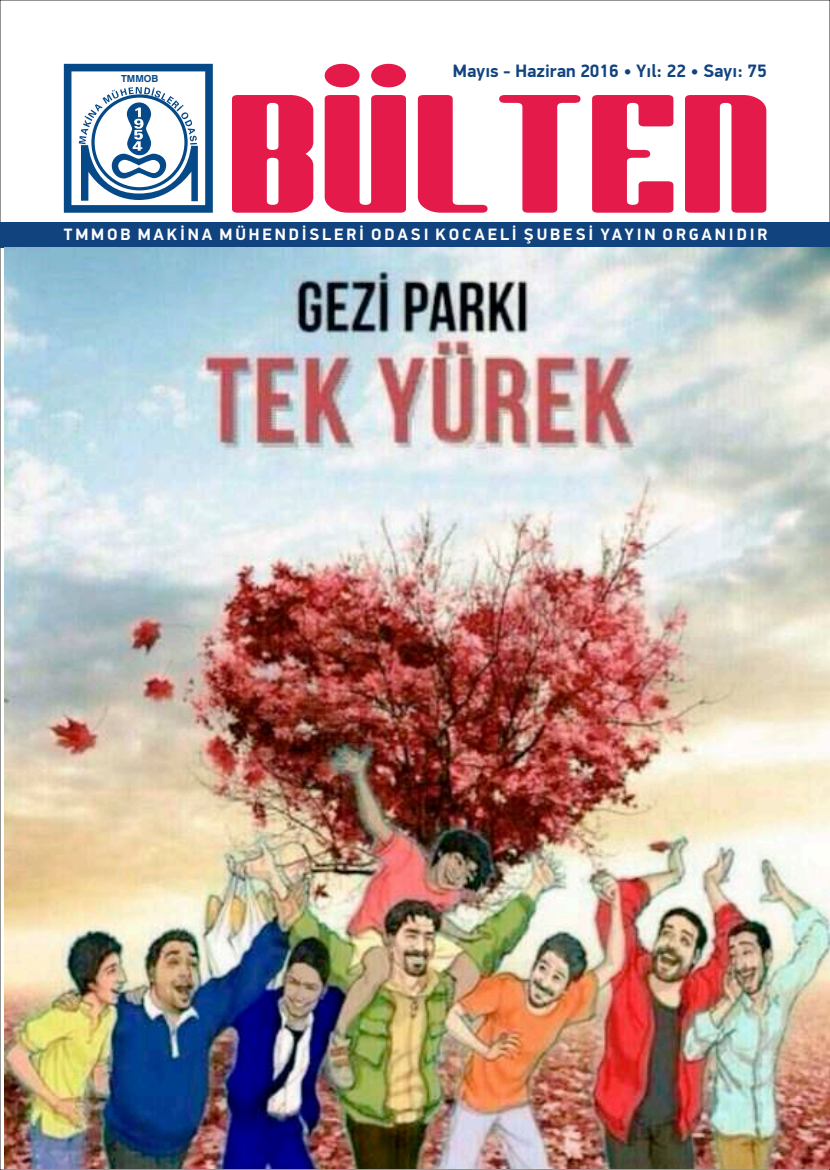
<style>
.page{position:relative;width:830px;height:1170px;background:#fff}
.page>*{position:absolute;margin:0;border:0;box-sizing:border-box;transform-origin:0 0}
.t1{font:700 18px "PF Din Display Pro";color:#11437f}
.t2{font:700 16.5px "PF Din Display Pro";letter-spacing:.175em;color:#fefefe}
.t3{font:700 9.75px "Swiss 721 BT";color:#064989}
</style>
<div class="page">
<svg style="left:232px;top:64px;width:534px;height:149px;fill:#e3214f"></svg>
<div style="left:0;top:222px;width:829px;height:25px;background:#11437f"></div>
<svg style="left:64px;top:64px;width:149px;height:149px"></svg>
<img style="left:5px;top:247px;width:824px;height:921px">
<p class="t3" style="left:121px;top:75px;width:39px">TMMOB</p>
<p class="t1" style="left:452px;top:63px;width:315px">Mayıs - Haziran 2016 • Yıl: 22 • Sayı: 75</p>
<p class="t2" style="left:64px;top:228px;width:704px">TMMOB MAKİNA MÜHENDİSLERİ ODASI KOCAELİ ŞUBESİ YAYIN ORGANIDIR</p>
</div>
